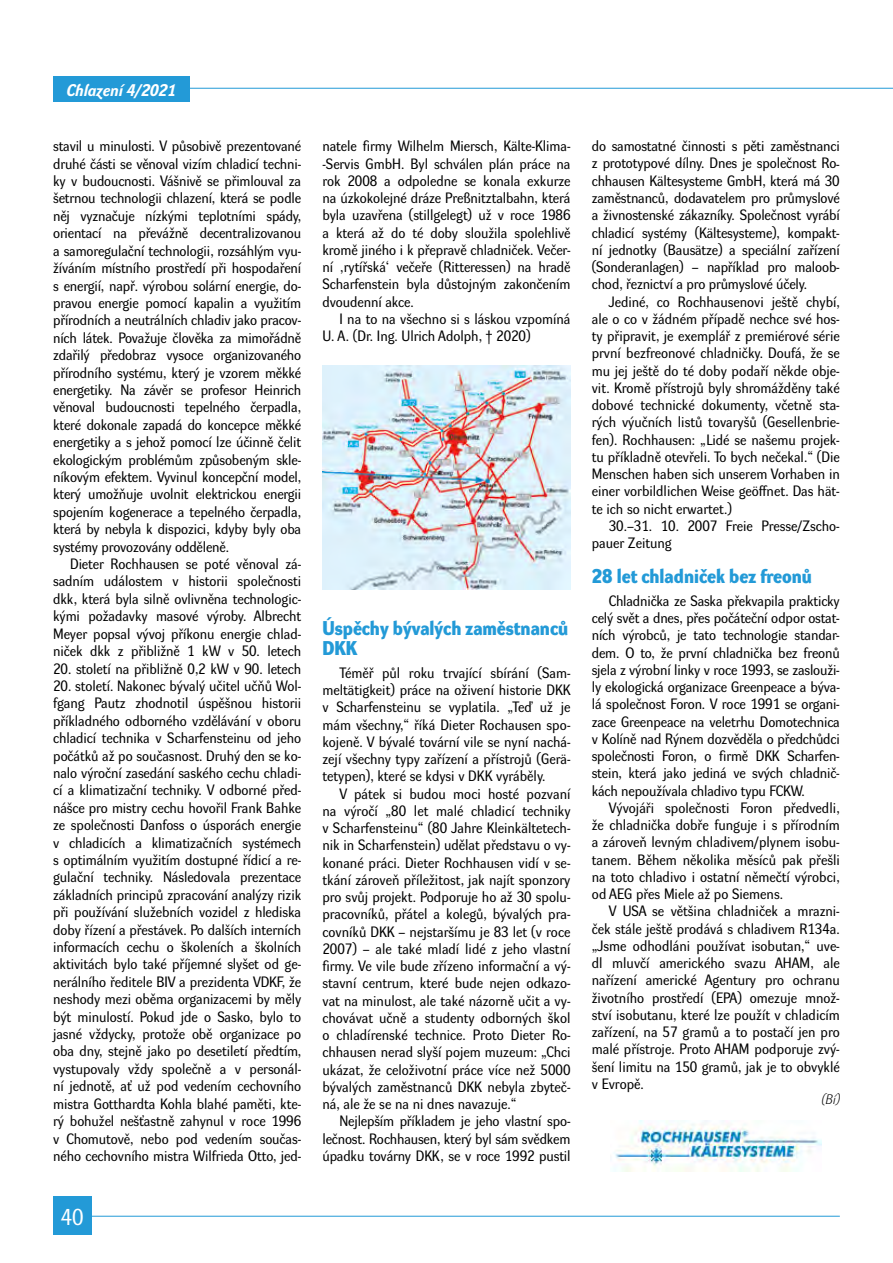
<style>
.page{position:relative;width:893px;height:1263px;background:#fff}
.page>*{position:absolute;margin:0;border:0;box-sizing:border-box;transform-origin:0 0}
.t1{font:22.5px "Dyna Grotesk R";color:#fff}
.t2{font:700 19.5px/20.2px "Dyna Grotesk D";color:#239ad7}
.t3{font:italic 700 16.5px "Dyna Grotesk R";color:#fff}
.t4{font:14.7px/17.2px "Dyna Grotesk R";letter-spacing:-.005em;color:#000;text-align:justify}
.t5{font:italic 13.5px "Dyna Grotesk L";color:#000}
</style>
<div class="page">
<hr style="left:53px;top:1216px;width:787px;height:1px;background:#239ad7">
<hr style="left:53px;top:88px;width:840px;height:1px;background:#239ad7">
<div style="left:53px;top:77px;width:136px;height:25px;background:#239ad7"></div>
<div style="left:53px;top:1196px;width:38px;height:39px;background:#239ad7"></div>
<img style="left:613px;top:1120px;width:208px;height:51px">
<img style="left:322px;top:366px;width:248px;height:223px">
<p class="t3" style="left:66px;top:80px;width:111px">Chlazení 4/2021</p>
<p class="t4" style="left:53px;top:138px;width:250px">stavil u minulosti. V působivě prezentované druhé části se věnoval vizím chladicí techni&shy;ky v budoucnosti. Vášnivě se přimlouval za šetrnou technologii chlazení, která se podle něj vyznačuje nízkými teplotními spády, orientací na převážně decentralizovanou a samoregulační technologii, rozsáhlým vyu&shy;žíváním místního prostředí při hospodaření s energií, např. výrobou solární energie, do&shy;pravou energie pomocí kapalin a využitím přírodních a neutrálních chladiv jako pracov&shy;ních látek. Považuje člověka za mimořádně zdařilý předobraz vysoce organizovaného přírodního systému, který je vzorem měkké energetiky. Na závěr se profesor Heinrich věnoval budoucnosti tepelného čerpadla, které dokonale zapadá do koncepce měkké energetiky a s jehož pomocí lze účinně čelit ekologickým problémům způsobeným skle&shy;níkovým efektem. Vyvinul koncepční model, který umožňuje uvolnit elektrickou energii spojením kogenerace a tepelného čerpadla, která by nebyla k dispozici, kdyby byly oba systémy provozovány odděleně.</p>
<p class="t4" style="left:53px;top:556px;width:250px;text-indent:17px">Dieter Rochhausen se poté věnoval zá&shy;sadním událostem v historii společnosti dkk, která byla silně ovlivněna technologic&shy;kými požadavky masové výroby. Albrecht Meyer popsal vývoj příkonu energie chlad&shy;niček dkk z přibližně 1 kW v 50. letech</p>
<p class="t4" style="left:53px;top:660px;width:250px">20. století na přibližně 0,2 kW v 90. letech</p>
<p class="t4" style="left:53px;top:677px;width:250px">20. století. Nakonec bývalý učitel učňů Wol&shy;fgang Pautz zhodnotil úspěšnou historii příkladného odborného vzdělávání v oboru chladicí technika v Scharfensteinu od jeho počátků až po současnost. Druhý den se ko&shy;nalo výroční zasedání saského cechu chladi&shy;cí a klimatizační techniky. V odborné před&shy;nášce pro mistry cechu hovořil Frank Bahke ze společnosti Danfoss o úsporách energie v chladicích a klimatizačních systémech s optimálním využitím dostupné řídicí a re&shy;gulační techniky. Následovala prezentace základních principů zpracování analýzy rizik při používání služebních vozidel z hlediska doby řízení a přestávek. Po dalších interních informacích cechu o školeních a školních aktivitách bylo také příjemné slyšet od ge&shy;nerálního ředitele BIV a prezidenta VDKF, že neshody mezi oběma organizacemi by měly být minulostí. Pokud jde o Sasko, bylo to jasné vždycky, protože obě organizace po oba dny, stejně jako po desetiletí předtím, vystupovaly vždy společně a v personál&shy;ní jednotě, ať už pod vedením cechovního mistra Gotthardta Kohla blahé paměti, kte&shy;rý bohužel nešťastně zahynul v roce 1996 v Chomutově, nebo pod vedením součas&shy;ného cechovního mistra Wilfrieda Otto, jed-</p>
<h1 class="t1" style="left:61px;top:1203px;width:24px">40</h1>
<p class="t4" style="left:322px;top:138px;width:250px">natele firmy Wilhelm Miersch, Kälte-Klima--Servis GmbH. Byl schválen plán práce na rok 2008 a odpoledne se konala exkurze na úzkokolejné dráze Preßnitztalbahn, která byla uzavřena (stillgelegt) už v roce 1986 a která až do té doby sloužila spolehlivě kromě jiného i k přepravě chladniček. Večer&shy;ní ‚rytířská‘ večeře (Ritteressen) na hradě Scharfenstein byla důstojným zakončením dvoudenní akce.</p>
<p class="t4" style="left:322px;top:310px;width:250px;text-indent:17px">I na to na všechno si s láskou vzpomíná<br>U. A. (Dr. Ing. Ulrich Adolph, † 2020)</p>
<h2 class="t2" style="left:322px;top:620px;width:247px">Úspěchy bývalých zaměstnanců<br>DKK</h2>
<p class="t4" style="left:322px;top:664px;width:250px;text-indent:17px">Téměř půl roku trvající sbírání (Sam&shy;meltätigkeit) práce na oživení historie DKK v Scharfensteinu se vyplatila. „Teď už je mám všechny,“ říká Dieter Rochausen spo&shy;kojeně. V bývalé tovární vile se nyní nachá&shy;zejí všechny typy zařízení a přístrojů (Gerä&shy;tetypen), které se kdysi v DKK vyráběly.</p>
<p class="t4" style="left:322px;top:785px;width:250px;text-indent:17px">V pátek si budou moci hosté pozvaní na výročí „80 let malé chladicí techniky v Scharfensteinu“ (80 Jahre Kleinkältetech&shy;nik in Scharfenstein) udělat představu o vy&shy;konané práci. Dieter Rochhausen vidí v se&shy;tkání zároveň příležitost, jak najít sponzory pro svůj projekt. Podporuje ho až 30 spolu&shy;pracovníků, přátel a kolegů, bývalých pra&shy;covníků DKK – nejstaršímu je 83 let (v roce 2007) – ale také mladí lidé z jeho vlastní firmy. Ve vile bude zřízeno informační a vý&shy;stavní centrum, které bude nejen odkazo&shy;vat na minulost, ale také názorně učit a vy&shy;chovávat učně a studenty odborných škol o chladírenské technice. Proto Dieter Ro&shy;chhausen nerad slyší pojem muzeum: „Chci ukázat, že celoživotní práce více než 5000 bývalých zaměstnanců DKK nebyla zbyteč&shy;ná, ale že se na ni dnes navazuje.“</p>
<p class="t4" style="left:322px;top:1113px;width:250px;text-indent:17px">Nejlepším příkladem je jeho vlastní spo&shy;lečnost. Rochhausen, který byl sám svědkem úpadku továrny DKK, se v roce 1992 pustil</p>
<p class="t4" style="left:592px;top:138px;width:250px">do samostatné činnosti s pěti zaměstnanci z prototypové dílny. Dnes je společnost Ro&shy;chhausen Kältesysteme GmbH, která má 30 zaměstnanců, dodavatelem pro průmyslové a živnostenské zákazníky. Společnost vyrábí chladicí systémy (Kältesysteme), kompakt&shy;ní jednotky (Bausätze) a speciální zařízení (Sonderanlagen) – například pro maloob&shy;chod, řeznictví a pro průmyslové účely.</p>
<p class="t4" style="left:592px;top:293px;width:250px;text-indent:17px">Jediné, co Rochhausenovi ještě chybí, ale o co v žádném případě nechce své hos&shy;ty připravit, je exemplář z premiérové série první bezfreonové chladničky. Doufá, že se mu jej ještě do té doby podaří někde obje&shy;vit. Kromě přístrojů byly shromážděny také dobové technické dokumenty, včetně sta&shy;rých výučních listů tovaryšů (Gesellenbrie&shy;fen). Rochhausen: „Lidé se našemu projek&shy;tu příkladně otevřeli. To bych nečekal.“ (Die Menschen haben sich unserem Vorhaben in einer vorbildlichen Weise geöffnet. Das hät&shy;te ich so nicht erwartet.)</p>
<p class="t4" style="left:592px;top:517px;width:250px;text-indent:17px">30.–31. 10. 2007 Freie Presse/Zscho&shy;pauer Zeitung</p>
<h2 class="t2" style="left:592px;top:568px;width:222px">28 let chladniček bez freonů</h2>
<p class="t4" style="left:592px;top:592px;width:250px;text-indent:17px">Chladnička ze Saska překvapila prakticky celý svět a dnes, přes počáteční odpor ostat&shy;ních výrobců, je tato technologie standar&shy;dem. O to, že první chladnička bez freonů sjela z výrobní linky v roce 1993, se zaslouži&shy;ly ekologická organizace Greenpeace a býva&shy;lá společnost Foron. V roce 1991 se organi&shy;zace Greenpeace na veletrhu Domotechnica v Kolíně nad Rýnem dozvěděla o předchůdci společnosti Foron, o firmě DKK Scharfen&shy;stein, která jako jediná ve svých chladnič&shy;kách nepoužívala chladivo typu FCKW.</p>
<p class="t4" style="left:592px;top:799px;width:250px;text-indent:17px">Vývojáři společnosti Foron předvedli, že chladnička dobře funguje i s přírodním a zároveň levným chladivem/plynem isobu&shy;tanem. Během několika měsíců pak přešli na toto chladivo i ostatní němečtí výrobci, od AEG přes Miele až po Siemens.</p>
<p class="t4" style="left:592px;top:903px;width:250px;text-indent:17px">V USA se většina chladniček a mrazni&shy;ček stále ještě prodává s chladivem R134a. „Jsme odhodláni používat isobutan,“ uve&shy;dl mluvčí amerického svazu AHAM, ale nařízení americké Agentury pro ochranu životního prostředí (EPA) omezuje množ&shy;ství isobutanu, které lze použít v chladicím zařízení, na 57 gramů a to postačí jen pro malé přístroje. Proto AHAM podporuje zvý&shy;šení limitu na 150 gramů, jak je to obvyklé v Evropě.</p>
<p class="t5" style="left:821px;top:1091px;width:20px">(Bí)</p>
</div>
